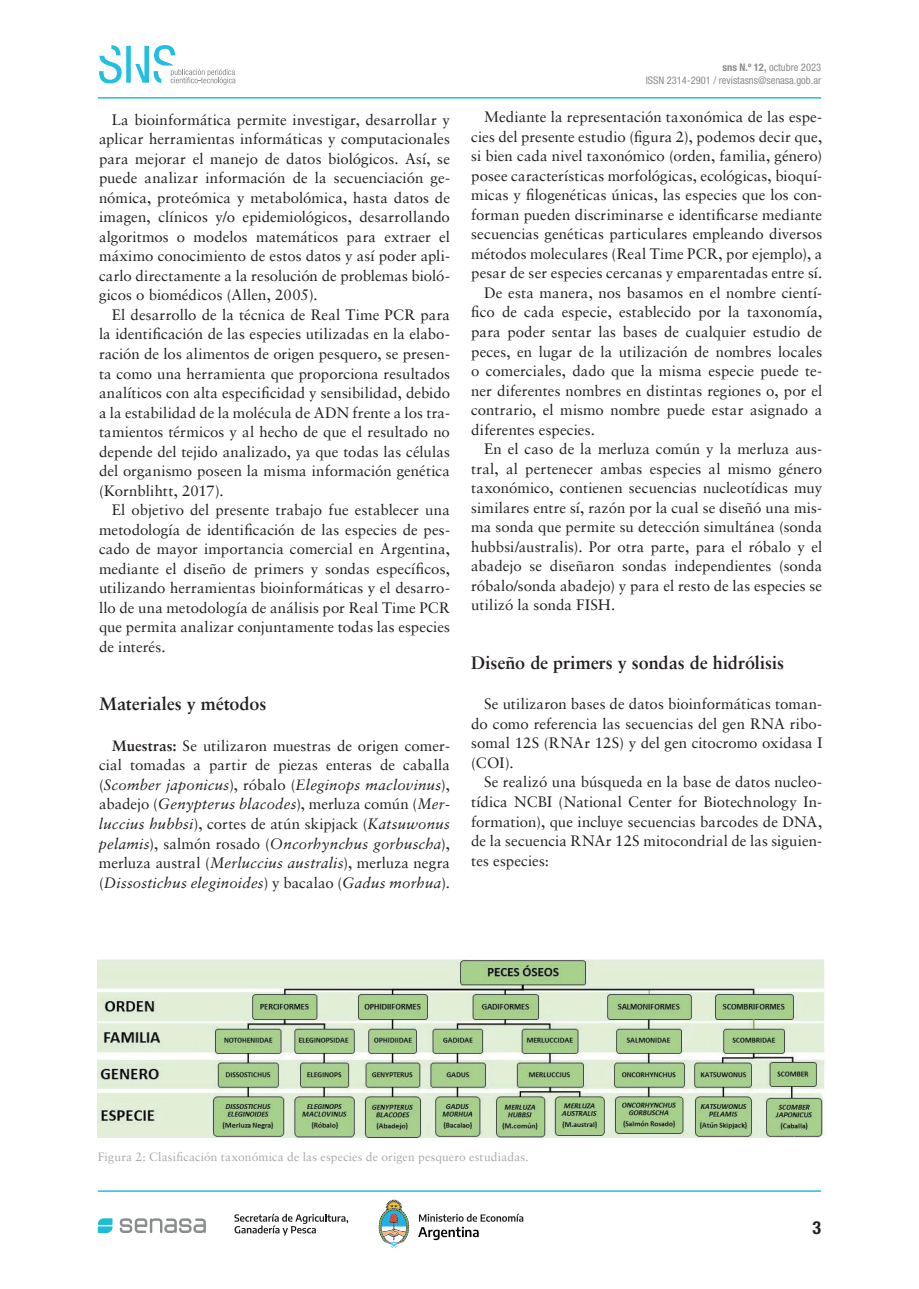
<style>
.page{position:relative;width:919px;height:1289px;background:#fff}
.page>*{position:absolute;margin:0;border:0;box-sizing:border-box;transform-origin:0 0}
.t1{font:700 18px "Sabon LT";color:#231f20}
.t2{font:700 condensed 18px "Helvetica Neue LT Std";color:#231f20}
.t3{font:15px/19.5px "Sabon LT";letter-spacing:.005em;color:#231f20;text-align:justify}
.t4{font:12px "Sabon LT";letter-spacing:.015em;color:#a9a9a9}
.t5{font:condensed 10.5px/12.6px "Helvetica Neue LT Std";color:#8b8c8e;text-align:right}
.s1{font-weight:700}
.s2{font-style:italic}
</style>
<div class="page">
<svg style="left:99px;top:45px;width:136px;height:40px"></svg>
<hr style="left:98px;top:97px;width:723px;height:2px;background:#22bfde">
<hr style="left:98px;top:1190px;width:723px;height:1px;background:#22bfde">
<svg style="left:234px;top:1213px;width:114px;height:22px"></svg>
<svg style="left:418px;top:1213px;width:105px;height:27px"></svg>
<svg style="left:378px;top:1199px;width:31px;height:48px"></svg>
<svg style="left:120px;top:1218px;width:86px;height:14px"></svg>
<svg style="left:98px;top:1218px;width:14px;height:14px"></svg>
<img style="left:98px;top:959px;width:727px;height:178px">
<p class="t3" style="left:99px;top:110px;width:352px;text-indent:13px">La bioinformática permite investigar, desarrollar y aplicar herramientas informáticas y computacionales para mejorar el manejo de datos biológicos. Así, se puede analizar información de la secuenciación ge&shy;nómica, proteómica y metabolómica, hasta datos de imagen, clínicos y/o epidemiológicos, desarrollando algoritmos o modelos matemáticos para extraer el máximo conocimiento de estos datos y así poder apli&shy;carlo directamente a la resolución de problemas bioló&shy;gicos o biomédicos (Allen, 2005).</p>
<p class="t3" style="left:99px;top:305px;width:352px;text-indent:13px">El desarrollo de la técnica de Real Time PCR para la identificación de las especies utilizadas en la elabo&shy;ración de los alimentos de origen pesquero, se presen&shy;ta como una herramienta que proporciona resultados analíticos con alta especificidad y sensibilidad, debido a la estabilidad de la molécula de ADN frente a los tra&shy;tamientos térmicos y al hecho de que el resultado no depende del tejido analizado, ya que todas las células del organismo poseen la misma información genética (Kornblihtt, 2017).</p>
<p class="t3" style="left:99px;top:500px;width:352px;text-indent:13px">El objetivo del presente trabajo fue establecer una metodología de identificación de las especies de pes&shy;cado de mayor importancia comercial en Argentina, mediante el diseño de primers y sondas específicos, utilizando herramientas bioinformáticas y el desarro&shy;llo de una metodología de análisis por Real Time PCR que permita analizar conjuntamente todas las especies de interés.</p>
<p class="t1" style="left:99px;top:692px;width:169px">Materiales y métodos</p>
<p class="t3" style="left:99px;top:735px;width:352px;text-indent:13px"><span class="s1">Muestras:</span> Se utilizaron muestras de origen comer&shy;cial tomadas a partir de piezas enteras de caballa (<span class="s2">Scomber japonicus</span>), róbalo (<span class="s2">Eleginops maclovinus</span>), abadejo (<span class="s2">Genypterus blacodes</span>), merluza común (<span class="s2">Mer&shy;luccius hubbsi</span>), cortes de atún skipjack (<span class="s2">Katsuwonus pelamis</span>), salmón rosado (<span class="s2">Oncorhynchus gorbuscha</span>), merluza austral (<span class="s2">Merluccius australis</span>), merluza negra (<span class="s2">Dissostichus eleginoides</span>) y bacalao (<span class="s2">Gadus morhua</span>).</p>
<p class="t5" style="left:645px;top:61px;width:177px"><span class="s1">sns N.º 12,</span> octubre 2023<br>ISSN 2314-2901 / revistasns@senasa.gob.ar</p>
<p class="t3" style="left:484px;top:107px;width:340px">Mediante la representación taxonómica de las espe-</p>
<p class="t3" style="left:471px;top:127px;width:352px">cies del presente estudio (figura 2), podemos decir que,</p>
<p class="t3" style="left:471px;top:146px;width:352px">si bien cada nivel taxonómico (orden, familia, género)</p>
<p class="t3" style="left:471px;top:166px;width:352px">posee características morfológicas, ecológicas, bioquí-</p>
<p class="t3" style="left:471px;top:185px;width:352px">micas y filogenéticas únicas, las especies que los con-</p>
<p class="t3" style="left:471px;top:205px;width:352px">forman pueden discriminarse e identificarse mediante</p>
<p class="t3" style="left:471px;top:224px;width:352px">secuencias genéticas particulares empleando diversos</p>
<p class="t3" style="left:471px;top:244px;width:352px">métodos moleculares (Real Time PCR, por ejemplo), a</p>
<p class="t3" style="left:471px;top:263px;width:352px">pesar de ser especies cercanas y emparentadas entre sí.</p>
<p class="t3" style="left:484px;top:283px;width:340px">De esta manera, nos basamos en el nombre cientí-</p>
<p class="t3" style="left:471px;top:302px;width:352px">fico de cada especie, establecido por la taxonomía,</p>
<p class="t3" style="left:471px;top:322px;width:352px">para poder sentar las bases de cualquier estudio de</p>
<p class="t3" style="left:471px;top:341px;width:352px">peces, en lugar de la utilización de nombres locales</p>
<p class="t3" style="left:471px;top:361px;width:352px">o comerciales, dado que la misma especie puede te-</p>
<p class="t3" style="left:471px;top:380px;width:352px">ner diferentes nombres en distintas regiones o, por el</p>
<p class="t3" style="left:471px;top:400px;width:352px">contrario, el mismo nombre puede estar asignado a</p>
<p class="t3" style="left:471px;top:419px;width:125px">diferentes especies.</p>
<p class="t3" style="left:484px;top:439px;width:340px">En el caso de la merluza común y la merluza aus-</p>
<p class="t3" style="left:471px;top:458px;width:352px">tral, al pertenecer ambas especies al mismo género</p>
<p class="t3" style="left:471px;top:478px;width:352px">taxonómico, contienen secuencias nucleotídicas muy</p>
<p class="t3" style="left:471px;top:497px;width:352px">similares entre sí, razón por la cual se diseñó una mis-</p>
<p class="t3" style="left:471px;top:517px;width:352px">ma sonda que permite su detección simultánea (sonda</p>
<p class="t3" style="left:471px;top:536px;width:352px">hubbsi/australis). Por otra parte, para el róbalo y el</p>
<p class="t3" style="left:471px;top:556px;width:352px">abadejo se diseñaron sondas independientes (sonda</p>
<p class="t3" style="left:471px;top:575px;width:352px">róbalo/sonda abadejo) y para el resto de las especies se</p>
<p class="t3" style="left:471px;top:595px;width:145px">utilizó la sonda FISH.</p>
<p class="t1" style="left:471px;top:651px;width:314px">Diseño de primers y sondas de hidrólisis</p>
<p class="t3" style="left:471px;top:694px;width:352px;text-indent:13px">Se utilizaron bases de datos bioinformáticas toman&shy;do como referencia las secuencias del gen RNA ribo&shy;somal 12S (RNAr 12S) y del gen citocromo oxidasa I (COI).</p>
<p class="t3" style="left:471px;top:772px;width:352px;text-indent:13px">Se realizó una búsqueda en la base de datos nucleo&shy;tídica NCBI (National Center for Biotechnology In&shy;formation), que incluye secuencias barcodes de DNA, de la secuencia RNAr 12S mitocondrial de las siguien&shy;tes especies:</p>
<p class="t4" style="left:98px;top:1149px;width:432px">Figura 2: Clasificación taxonómica de las especies de origen pesquero estudiadas.</p>
<p class="t2" style="left:812px;top:1217px;width:10px">3</p>
</div>
